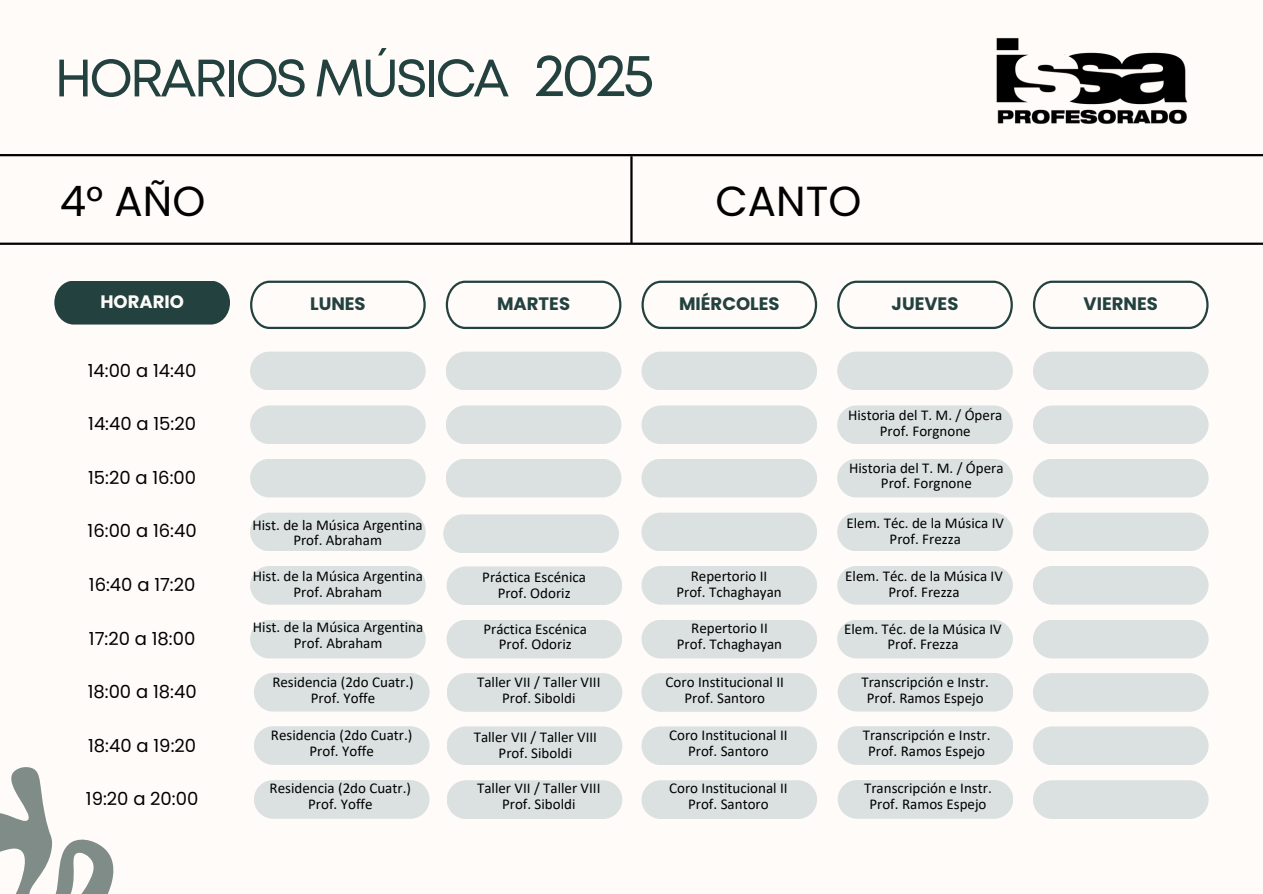
<style>
.page{position:relative;width:1263px;height:894px;background:#fff}
.page>*{position:absolute;margin:0;border:0;box-sizing:border-box;transform-origin:0 0}
.t1{font:60px "Mont";color:#23423f}
.t2{font:52.5px "Mont";letter-spacing:-.06em;color:#23423f}
.t3{font:42px "Poppins";color:#010101}
.t4{font:18px "Poppins";color:#000}
.t5{font:700 18px "Poppins";color:#23423f}
.t6{font:700 18px "Poppins";color:#fffbf9}
.t7{font:15px/15.8px "Calibri";color:#000;text-align:center}
</style>
<div class="page">
<div style="left:0;top:0;width:1263px;height:893px;background:#fffbf9"></div>
<div style="left:54px;top:281px;width:176px;height:43px;background:#23423f"></div>
<svg style="left:250px;top:280px;width:176px;height:49px"></svg>
<svg style="left:446px;top:280px;width:175px;height:49px"></svg>
<svg style="left:641px;top:280px;width:176px;height:49px"></svg>
<svg style="left:837px;top:280px;width:176px;height:49px"></svg>
<svg style="left:1033px;top:280px;width:175px;height:49px"></svg>
<div style="left:250px;top:351px;width:176px;height:39px;background:#dbe1e1;border-radius:19px"></div>
<div style="left:446px;top:351px;width:175px;height:39px;background:#dbe1e1;border-radius:19px"></div>
<div style="left:641px;top:351px;width:176px;height:39px;background:#dbe1e1;border-radius:19px"></div>
<div style="left:837px;top:351px;width:176px;height:39px;background:#dbe1e1;border-radius:19px"></div>
<div style="left:1033px;top:351px;width:175px;height:39px;background:#dbe1e1;border-radius:19px"></div>
<div style="left:250px;top:405px;width:176px;height:39px;background:#dbe1e1;border-radius:19px"></div>
<div style="left:446px;top:405px;width:175px;height:39px;background:#dbe1e1;border-radius:19px"></div>
<div style="left:641px;top:405px;width:176px;height:39px;background:#dbe1e1;border-radius:19px"></div>
<div style="left:837px;top:405px;width:176px;height:39px;background:#dbe1e1;border-radius:19px"></div>
<div style="left:1033px;top:405px;width:175px;height:39px;background:#dbe1e1;border-radius:19px"></div>
<div style="left:250px;top:458px;width:176px;height:39px;background:#dbe1e1;border-radius:19px"></div>
<div style="left:446px;top:458px;width:175px;height:39px;background:#dbe1e1;border-radius:19px"></div>
<div style="left:641px;top:458px;width:176px;height:39px;background:#dbe1e1;border-radius:19px"></div>
<div style="left:837px;top:458px;width:176px;height:39px;background:#dbe1e1;border-radius:19px"></div>
<div style="left:1033px;top:458px;width:175px;height:39px;background:#dbe1e1;border-radius:19px"></div>
<div style="left:250px;top:512px;width:176px;height:39px;background:#dbe1e1;border-radius:19px"></div>
<div style="left:447px;top:566px;width:175px;height:39px;background:#dbe1e1;border-radius:19px"></div>
<div style="left:641px;top:512px;width:176px;height:39px;background:#dbe1e1;border-radius:19px"></div>
<div style="left:837px;top:512px;width:176px;height:39px;background:#dbe1e1;border-radius:19px"></div>
<div style="left:1033px;top:512px;width:175px;height:39px;background:#dbe1e1;border-radius:19px"></div>
<div style="left:250px;top:565px;width:176px;height:39px;background:#dbe1e1;border-radius:19px"></div>
<div style="left:447px;top:619px;width:175px;height:39px;background:#dbe1e1;border-radius:19px"></div>
<div style="left:641px;top:565px;width:176px;height:39px;background:#dbe1e1;border-radius:19px"></div>
<div style="left:837px;top:565px;width:176px;height:39px;background:#dbe1e1;border-radius:19px"></div>
<div style="left:1033px;top:565px;width:175px;height:39px;background:#dbe1e1;border-radius:19px"></div>
<div style="left:250px;top:619px;width:176px;height:39px;background:#dbe1e1;border-radius:19px"></div>
<div style="left:443px;top:514px;width:176px;height:39px;background:#dbe1e1;border-radius:19px"></div>
<div style="left:641px;top:619px;width:176px;height:39px;background:#dbe1e1;border-radius:19px"></div>
<div style="left:837px;top:619px;width:176px;height:39px;background:#dbe1e1;border-radius:19px"></div>
<div style="left:1033px;top:619px;width:175px;height:39px;background:#dbe1e1;border-radius:19px"></div>
<div style="left:1033px;top:673px;width:175px;height:38px;background:#dbe1e1;border-radius:19px"></div>
<div style="left:1033px;top:726px;width:175px;height:39px;background:#dbe1e1;border-radius:19px"></div>
<div style="left:1033px;top:780px;width:175px;height:38px;background:#dbe1e1;border-radius:19px"></div>
<hr style="left:0;top:242px;width:1263px;height:3px;background:#000">
<hr style="left:630px;top:156px;width:3px;height:88px;background:#000">
<hr style="left:0;top:154px;width:1263px;height:2px;background:#000">
<svg style="left:0;top:767px;width:114px;height:126px"></svg>
<img style="left:996px;top:38px;width:192px;height:86px">
<div style="left:254px;top:672px;width:176px;height:39px;background:#dbe1e1;border-radius:19px"></div>
<div style="left:254px;top:726px;width:176px;height:38px;background:#dbe1e1;border-radius:19px"></div>
<div style="left:254px;top:779px;width:176px;height:39px;background:#dbe1e1;border-radius:19px"></div>
<div style="left:838px;top:672px;width:175px;height:39px;background:#dbe1e1;border-radius:19px"></div>
<div style="left:838px;top:726px;width:175px;height:38px;background:#dbe1e1;border-radius:19px"></div>
<div style="left:838px;top:779px;width:175px;height:39px;background:#dbe1e1;border-radius:19px"></div>
<div style="left:641px;top:673px;width:176px;height:38px;background:#dbe1e1;border-radius:19px"></div>
<div style="left:641px;top:726px;width:176px;height:39px;background:#dbe1e1;border-radius:19px"></div>
<div style="left:641px;top:780px;width:176px;height:38px;background:#dbe1e1;border-radius:19px"></div>
<div style="left:447px;top:673px;width:175px;height:38px;background:#dbe1e1;border-radius:19px"></div>
<div style="left:447px;top:726px;width:175px;height:39px;background:#dbe1e1;border-radius:19px"></div>
<div style="left:447px;top:780px;width:175px;height:38px;background:#dbe1e1;border-radius:19px"></div>
<p class="t2" style="left:54px;top:58px;width:457px">HORARIOS MÚSICA</p>
<p class="t1" style="left:534px;top:52px;width:122px">2025</p>
<h4 class="t3" style="left:60px;top:171px;width:147px">4° AÑO</h4>
<h4 class="t3" style="left:715px;top:171px;width:147px">CANTO</h4>
<h1 class="t6" style="left:100px;top:289px;width:85px">HORARIO</h1>
<h2 class="t5" style="left:310px;top:291px;width:57px">LUNES</h2>
<p class="t5" style="left:497px;top:291px;width:74px">MARTES</p>
<p class="t5" style="left:679px;top:291px;width:102px">MIÉRCOLES</p>
<p class="t5" style="left:892px;top:291px;width:68px">JUEVES</p>
<h3 class="t5" style="left:1083px;top:291px;width:76px">VIERNES</h3>
<h4 class="t4" style="left:88px;top:357px;width:110px">14:00 a 14:40</h4>
<h4 class="t4" style="left:88px;top:411px;width:109px">14:40 a 15:20</h4>
<h4 class="t4" style="left:88px;top:464px;width:109px">15:20 a 16:00</h4>
<h5 class="t4" style="left:88px;top:518px;width:111px">16:00 a 16:40</h5>
<h5 class="t4" style="left:89px;top:572px;width:108px">16:40 a 17:20</h5>
<p class="t4" style="left:89px;top:625px;width:108px">17:20 a 18:00</p>
<p class="t4" style="left:88px;top:679px;width:110px">18:00 a 18:40</p>
<h4 class="t4" style="left:88px;top:732px;width:109px">18:40 a 19:20</h4>
<h3 class="t4" style="left:86px;top:786px;width:114px">19:20 a 20:00</h3>
<h5 class="t7" style="left:252px;top:518px;width:172px">Hist. de la Música Argentina<br>Prof. Abraham</h5>
<p class="t7" style="left:253px;top:569px;width:172px">Hist. de la Música Argentina<br>Prof. Abraham</p>
<p class="t7" style="left:253px;top:620px;width:172px">Hist. de la Música Argentina<br>Prof. Abraham</p>
<p class="t7" style="left:272px;top:675px;width:143px">Residencia (2do Cuatr.)</p>
<h5 class="t7" style="left:311px;top:691px;width:66px">Prof. Yoffe</h5>
<h5 class="t7" style="left:271px;top:728px;width:143px">Residencia (2do Cuatr.)</h5>
<p class="t7" style="left:309px;top:743px;width:66px">Prof. Yoffe</p>
<h5 class="t7" style="left:270px;top:781px;width:143px">Residencia (2do Cuatr.)</h5>
<p class="t7" style="left:308px;top:796px;width:66px">Prof. Yoffe</p>
<p class="t7" style="left:482px;top:570px;width:105px">Práctica Escénica</p>
<p class="t7" style="left:498px;top:586px;width:74px">Prof. Odoriz</p>
<p class="t7" style="left:483px;top:621px;width:105px">Práctica Escénica</p>
<p class="t7" style="left:499px;top:637px;width:74px">Prof. Odoriz</p>
<p class="t7" style="left:477px;top:675px;width:125px">Taller VII / Taller VIII</p>
<p class="t7" style="left:502px;top:691px;width:75px">Prof. Siboldi</p>
<p class="t7" style="left:474px;top:730px;width:125px">Taller VII / Taller VIII</p>
<p class="t7" style="left:499px;top:745px;width:75px">Prof. Siboldi</p>
<p class="t7" style="left:477px;top:781px;width:125px">Taller VII / Taller VIII</p>
<p class="t7" style="left:502px;top:796px;width:75px">Prof. Siboldi</p>
<p class="t7" style="left:691px;top:569px;width:78px">Repertorio II</p>
<p class="t7" style="left:676px;top:584px;width:107px">Prof. Tchaghayan</p>
<p class="t7" style="left:691px;top:621px;width:78px">Repertorio II</p>
<p class="t7" style="left:677px;top:637px;width:107px">Prof. Tchaghayan</p>
<p class="t7" style="left:666px;top:675px;width:120px">Coro Institucional II</p>
<p class="t7" style="left:684px;top:691px;width:82px">Prof. Santoro</p>
<p class="t7" style="left:669px;top:728px;width:120px">Coro Institucional II</p>
<p class="t7" style="left:688px;top:744px;width:82px">Prof. Santoro</p>
<p class="t7" style="left:669px;top:781px;width:120px">Coro Institucional II</p>
<p class="t7" style="left:688px;top:796px;width:82px">Prof. Santoro</p>
<p class="t7" style="left:848px;top:408px;width:156px">Historia del T. M. / Ópera</p>
<h5 class="t7" style="left:880px;top:424px;width:92px">Prof. Forgnone</h5>
<p class="t7" style="left:849px;top:461px;width:156px">Historia del T. M. / Ópera</p>
<p class="t7" style="left:881px;top:476px;width:92px">Prof. Forgnone</p>
<h5 class="t7" style="left:846px;top:516px;width:159px">Elem. Téc. de la Música IV</h5>
<p class="t7" style="left:890px;top:532px;width:73px">Prof. Frezza</p>
<p class="t7" style="left:845px;top:569px;width:159px">Elem. Téc. de la Música IV</p>
<p class="t7" style="left:888px;top:584px;width:73px">Prof. Frezza</p>
<p class="t7" style="left:844px;top:621px;width:159px">Elem. Téc. de la Música IV</p>
<h5 class="t7" style="left:887px;top:637px;width:73px">Prof. Frezza</h5>
<p class="t7" style="left:861px;top:675px;width:129px">Transcripción e Instr.</p>
<p class="t7" style="left:867px;top:691px;width:119px">Prof. Ramos Espejo</p>
<p class="t7" style="left:863px;top:728px;width:129px">Transcripción e Instr.</p>
<p class="t7" style="left:868px;top:743px;width:119px">Prof. Ramos Espejo</p>
<p class="t7" style="left:864px;top:781px;width:129px">Transcripción e Instr.</p>
<p class="t7" style="left:869px;top:796px;width:119px">Prof. Ramos Espejo</p>
</div>
